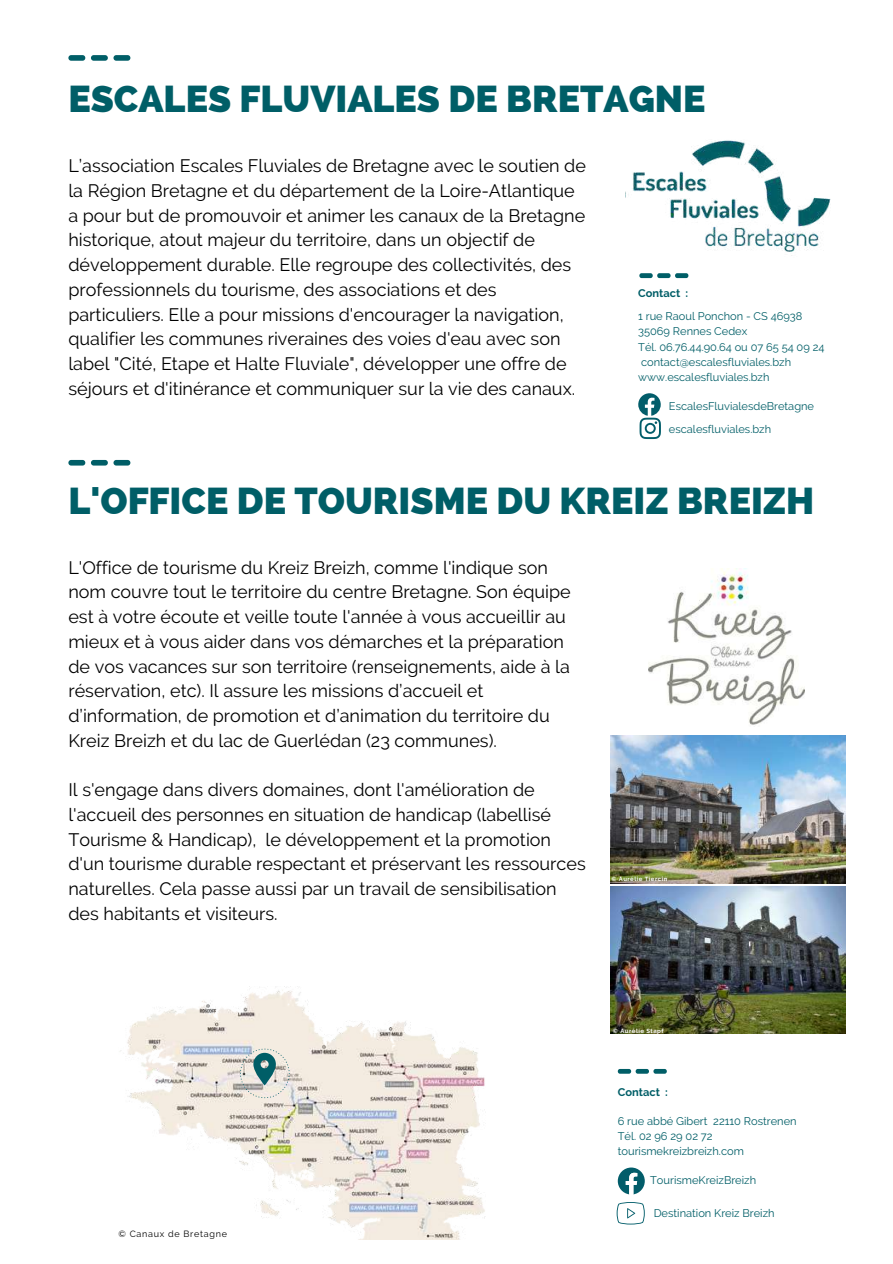
<style>
.page{position:relative;width:893px;height:1264px;background:#fff}
.page>*{position:absolute;margin:0;border:0;box-sizing:border-box;transform-origin:0 0}
.t1{font:800 37.5px "Raleway";color:#005e67}
.t2{font:18px/24.8px "Raleway";color:#000}
.t3{font:11.1px/15.1px "Raleway";color:#005e67}
.t4{font:700 11.1px "Raleway";color:#005e67}
.t5{font:9px "Raleway";letter-spacing:.08em;color:#000}
.t6{font:700 6px "Raleway";letter-spacing:.08em;color:#fff}
</style>
<div class="page">
<svg style="left:617px;top:1068px;width:49px;height:5px"></svg>
<img style="left:648px;top:568px;width:156px;height:157px">
<img style="left:610px;top:736px;width:235px;height:147px">
<svg style="left:617px;top:1167px;width:27px;height:27px"></svg>
<svg style="left:616px;top:1202px;width:28px;height:22px"></svg>
<svg style="left:68px;top:460px;width:62px;height:5px"></svg>
<svg style="left:68px;top:55px;width:62px;height:6px"></svg>
<img style="left:625px;top:140px;width:206px;height:116px">
<svg style="left:639px;top:273px;width:49px;height:5px"></svg>
<svg style="left:638px;top:393px;width:23px;height:46px"></svg>
<img style="left:119px;top:986px;width:366px;height:253px">
<svg style="left:240px;top:1048px;width:49px;height:50px;background:#b6c3c0"></svg>
<img style="left:610px;top:886px;width:235px;height:147px">
<h1 class="t1" style="left:68px;top:77px;width:638px">ESCALES FLUVIALES DE BRETAGNE</h1>
<p class="t2" style="left:68px;top:153px;width:519px">L’association Escales Fluviales de Bretagne avec le soutien de la Région Bretagne et du département de la Loire-Atlantique a pour but de promouvoir et animer les canaux de la Bretagne historique, atout majeur du territoire, dans un objectif de développement durable. Elle regroupe des collectivités, des professionnels du tourisme, des associations et des particuliers. Elle a pour missions d'encourager la navigation, qualifier les communes riveraines des voies d'eau avec son label "Cité, Etape et Halte Fluviale", développer une offre de séjours et d'itinérance et communiquer sur la vie des canaux.</p>
<p class="t4" style="left:638px;top:287px;width:52px">Contact :</p>
<p class="t3" style="left:638px;top:308px;width:188px">1 rue Raoul Ponchon - CS 46938<br>35069 Rennes Cedex<br>Tél. 06.76.44.90.64 ou 07 65 54 09 24 contact@escalesfluviales.bzh www.escalesfluviales.bzh</p>
<p class="t3" style="left:669px;top:394px;width:147px;line-height:22.8px">EscalesFluvialesdeBretagne escalesfluviales.bzh</p>
<h1 class="t1" style="left:68px;top:478px;width:747px">L'OFFICE DE TOURISME DU KREIZ BREIZH</h1>
<p class="t2" style="left:68px;top:555px;width:504px">L'Office de tourisme du Kreiz Breizh, comme l'indique son nom couvre tout le territoire du centre Bretagne. Son équipe est à votre écoute et veille toute l'année à vous accueillir au mieux et à vous aider dans vos démarches et la préparation de vos vacances sur son territoire (renseignements, aide à la réservation, etc). Il assure les missions d’accueil et d’information, de promotion et d’animation du territoire du Kreiz Breizh et du lac de Guerlédan (23 communes).</p>
<p class="t2" style="left:68px;top:777px;width:519px">Il s'engage dans divers domaines, dont l'amélioration de l'accueil des personnes en situation de handicap (labellisé Tourisme &amp; Handicap), le développement et la promotion d'un tourisme durable respectant et préservant les ressources naturelles. Cela passe aussi par un travail de sensibilisation des habitants et visiteurs.</p>
<p class="t6" style="left:611px;top:875px;width:57px">© Aurélie Tiercin</p>
<p class="t5" style="left:118px;top:1228px;width:110px">© Canaux de Bretagne</p>
<p class="t6" style="left:613px;top:1026px;width:52px">© Aurélie Stapf</p>
<p class="t4" style="left:617px;top:1085px;width:52px">Contact :</p>
<p class="t3" style="left:617px;top:1113px;width:180px">6 rue abbé Gibert 22110 Rostrenen<br>Tél. 02 96 29 02 72 tourismekreizbreizh.com</p>
<p class="t3" style="left:650px;top:1172px;width:107px">TourismeKreizBreizh</p>
<p class="t3" style="left:653px;top:1205px;width:122px">Destination Kreiz Breizh</p>
</div>
